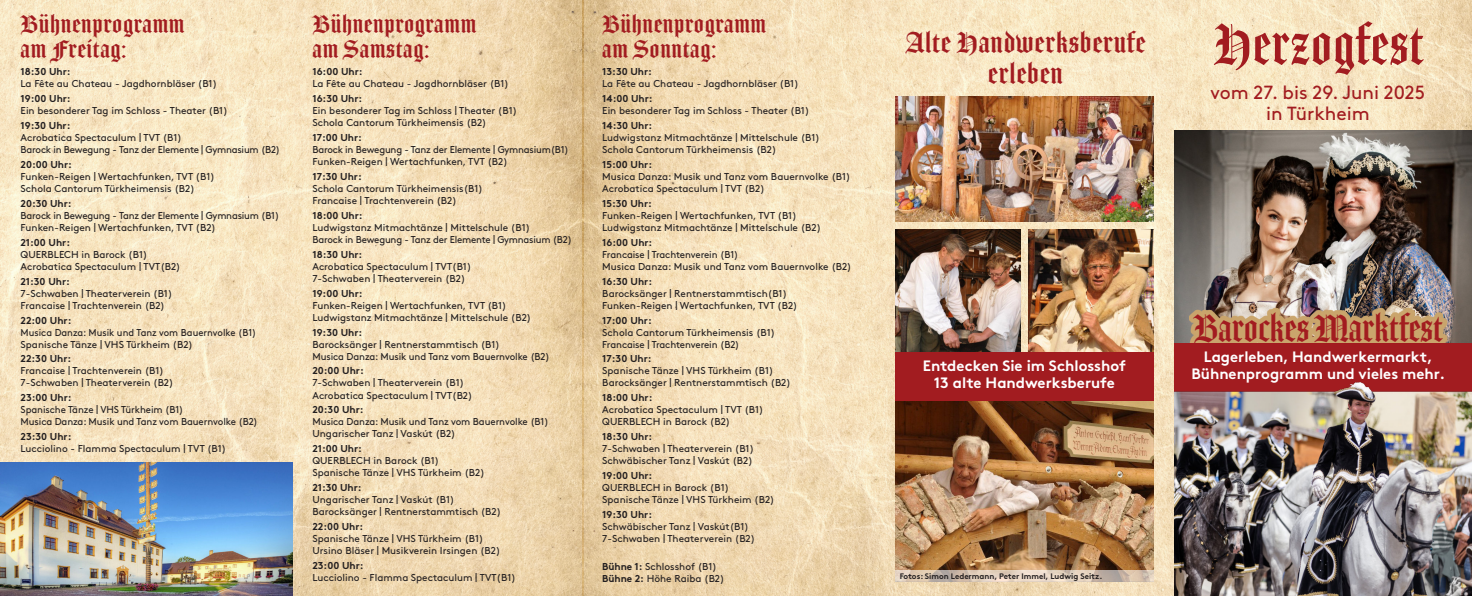
<style>
.page{position:relative;width:1472px;height:596px;background:#fff}
.page>*{position:absolute;margin:0;border:0;box-sizing:border-box;transform-origin:0 0}
.t1{font:55px "Amador";letter-spacing:.02em;color:#a21c20}
.t2{font:37px "Amador";color:#a21c20}
.t3{font:28px/31px "Amador";letter-spacing:.02em;color:#a21c20;text-align:center;scale:1.1 1}
.t4{font:24px/25px "Amador";letter-spacing:.02em;color:#a21c20;scale:1.1 1}
.t5{font:19px/21px "Brown Pro";color:#a21c20;text-align:center}
.t6{font:700 15px/17px "Brown Pro";color:#fff;text-align:center}
.t7{font:10px/12px "Brown Pro";color:#231f20}
.t8{font:700 10px "Brown Pro";color:#231f20}
.t9{font:10px/12px "Brown Pro";letter-spacing:-.02em;color:#231f20}
.t10{font:10px/12px "Brown Pro";color:#231f20;scale:.95 1}
.t11{font:700 8px "Brown Pro";color:#231f20}
.s1{font-weight:700}
</style>
<div class="page">
<img style="left:0;top:0;width:1471px;height:595px">
<img style="left:1174px;top:130px;width:297px;height:213px">
<svg style="left:1188px;top:308px;width:258px;height:35px;background:#c1a171"></svg>
<div style="left:1174px;top:343px;width:297px;height:48px;background:#a21c20"></div>
<img style="left:1174px;top:382px;width:297px;height:213px">
<img style="left:895px;top:96px;width:258px;height:125px">
<img style="left:895px;top:230px;width:125px;height:121px">
<img style="left:895px;top:400px;width:258px;height:169px">
<img style="left:1028px;top:229px;width:125px;height:122px">
<div style="left:895px;top:351px;width:258px;height:49px;background:#a21c20"></div>
<svg style="left:895px;top:569px;width:258px;height:12px;background:#d4c0ad"></svg>
<img style="left:0;top:462px;width:292px;height:133px">
<h3 class="t4" style="left:21px;top:13px;width:151px">Bühnenprogramm am Freitag:</h3>
<p class="t8" style="left:21px;top:66px;width:51px">18:30 Uhr:</p>
<p class="t7" style="left:21px;top:79px;width:198px">La Fête au Chateau - Jagdhornbläser (B1)</p>
<p class="t8" style="left:21px;top:93px;width:52px">19:00 Uhr:</p>
<p class="t7" style="left:21px;top:106px;width:209px">Ein besonderer Tag im Schloss - Theater (B1)</p>
<p class="t8" style="left:21px;top:120px;width:51px">19:30 Uhr:</p>
<p class="t9" style="left:21px;top:133px;width:261px">Acrobatica Spectaculum | TVT (B1)<br>Barock in Bewegung - Tanz der Elemente | Gymnasium (B2)</p>
<p class="t8" style="left:21px;top:159px;width:53px">20:00 Uhr:</p>
<p class="t7" style="left:21px;top:172px;width:196px">Funken-Reigen | Wertachfunken, TVT (B1)<br>Schola Cantorum Türkheimensis (B2)</p>
<p class="t8" style="left:21px;top:197px;width:53px">20:30 Uhr:</p>
<p class="t9" style="left:21px;top:210px;width:260px">Barock in Bewegung - Tanz der Elemente | Gymnasium (B1)<br>Funken-Reigen | Wertachfunken, TVT (B2)</p>
<p class="t8" style="left:21px;top:236px;width:51px">21:00 Uhr:</p>
<p class="t7" style="left:21px;top:249px;width:162px">QUERBLECH in Barock (B1)<br>Acrobatica Spectaculum | TVT(B2)</p>
<p class="t8" style="left:21px;top:275px;width:51px">21:30 Uhr:</p>
<p class="t7" style="left:21px;top:288px;width:153px">7-Schwaben | Theaterverein (B1)<br>Francaise | Trachtenverein (B2)</p>
<p class="t8" style="left:21px;top:314px;width:52px">22:00 Uhr:</p>
<p class="t10" style="left:21px;top:327px;width:250px">Musica Danza: Musik und Tanz vom Bauernvolke (B1)<br>Spanische Tänze | VHS Türkheim (B2)</p>
<p class="t8" style="left:21px;top:353px;width:52px">22:30 Uhr:</p>
<p class="t7" style="left:21px;top:366px;width:154px">Francaise | Trachtenverein (B1)<br>7-Schwaben | Theaterverein (B2)</p>
<p class="t8" style="left:21px;top:392px;width:53px">23:00 Uhr:</p>
<p class="t7" style="left:21px;top:405px;width:239px">Spanische Tänze | VHS Türkheim (B1)<br>Musica Danza: Musik und Tanz vom Bauernvolke (B2)</p>
<p class="t8" style="left:21px;top:430px;width:52px">23:30 Uhr:</p>
<p class="t7" style="left:21px;top:443px;width:207px">Lucciolino - Flamma Spectaculum | TVT (B1)</p>
<h3 class="t4" style="left:312px;top:13px;width:151px">Bühnenprogramm am Samstag:</h3>
<p class="t8" style="left:312px;top:66px;width:52px">16:00 Uhr:</p>
<p class="t7" style="left:312px;top:79px;width:198px">La Fête au Chateau - Jagdhornbläser (B1)</p>
<p class="t8" style="left:312px;top:93px;width:51px">16:30 Uhr:</p>
<p class="t7" style="left:312px;top:106px;width:206px">Ein besonderer Tag im Schloss | Theater (B1)<br>Schola Cantorum Türkheimensis (B2)</p>
<p class="t8" style="left:312px;top:132px;width:51px">17:00 Uhr:</p>
<p class="t9" style="left:312px;top:145px;width:258px">Barock in Bewegung - Tanz der Elemente | Gymnasium(B1)<br>Funken-Reigen | Wertachfunken, TVT (B2)</p>
<p class="t8" style="left:312px;top:171px;width:51px">17:30 Uhr:</p>
<p class="t7" style="left:312px;top:184px;width:172px">Schola Cantorum Türkheimensis(B1)<br>Francaise | Trachtenverein (B2)</p>
<p class="t8" style="left:312px;top:209px;width:52px">18:00 Uhr:</p>
<p class="t7" style="left:312px;top:222px;width:261px">Ludwigstanz Mitmachtänze | Mittelschule (B1)<br>Barock in Bewegung - Tanz der Elemente | Gymnasium (B2)</p>
<p class="t8" style="left:312px;top:248px;width:51px">18:30 Uhr:</p>
<p class="t7" style="left:312px;top:261px;width:160px">Acrobatica Spectaculum | TVT(B1)<br>7-Schwaben | Theaterverein (B2)</p>
<p class="t8" style="left:312px;top:287px;width:52px">19:00 Uhr:</p>
<p class="t7" style="left:312px;top:300px;width:220px">Funken-Reigen | Wertachfunken, TVT (B1)<br>Ludwigstanz Mitmachtänze | Mittelschule (B2)</p>
<p class="t8" style="left:312px;top:326px;width:51px">19:30 Uhr:</p>
<p class="t7" style="left:312px;top:339px;width:239px">Barocksänger | Rentnerstammtisch (B1)<br>Musica Danza: Musik und Tanz vom Bauernvolke (B2)</p>
<p class="t8" style="left:312px;top:365px;width:53px">20:00 Uhr:</p>
<p class="t7" style="left:312px;top:378px;width:162px">7-Schwaben | Theaterverein (B1)<br>Acrobatica Spectaculum | TVT(B2)</p>
<p class="t8" style="left:312px;top:404px;width:53px">20:30 Uhr:</p>
<p class="t7" style="left:312px;top:417px;width:238px">Musica Danza: Musik und Tanz vom Bauernvolke (B1)<br>Ungarischer Tanz | Vaskút (B2)</p>
<p class="t8" style="left:312px;top:442px;width:51px">21:00 Uhr:</p>
<p class="t7" style="left:312px;top:455px;width:174px">QUERBLECH in Barock (B1)<br>Spanische Tänze | VHS Türkheim (B2)</p>
<p class="t8" style="left:312px;top:481px;width:51px">21:30 Uhr:</p>
<p class="t7" style="left:312px;top:494px;width:190px">Ungarischer Tanz | Vaskút (B1)<br>Barocksänger | Rentnerstammtisch (B2)</p>
<p class="t8" style="left:312px;top:520px;width:52px">22:00 Uhr:</p>
<p class="t7" style="left:312px;top:533px;width:189px">Spanische Tänze | VHS Türkheim (B1)<br>Ursino Bläser | Musikverein Irsingen (B2)</p>
<p class="t8" style="left:312px;top:559px;width:53px">23:00 Uhr:</p>
<p class="t7" style="left:312px;top:572px;width:205px">Lucciolino - Flamma Spectaculum | TVT(B1)</p>
<h3 class="t4" style="left:602px;top:13px;width:151px">Bühnenprogramm am Sonntag:</h3>
<p class="t8" style="left:602px;top:66px;width:51px">13:30 Uhr:</p>
<p class="t7" style="left:602px;top:79px;width:198px">La Fête au Chateau - Jagdhornbläser (B1)</p>
<p class="t8" style="left:602px;top:93px;width:52px">14:00 Uhr:</p>
<p class="t7" style="left:602px;top:106px;width:209px">Ein besonderer Tag im Schloss - Theater (B1)</p>
<p class="t8" style="left:602px;top:120px;width:52px">14:30 Uhr:</p>
<p class="t7" style="left:602px;top:133px;width:219px">Ludwigstanz Mitmachtänze | Mittelschule (B1)<br>Schola Cantorum Türkheimensis (B2)</p>
<p class="t8" style="left:602px;top:159px;width:51px">15:00 Uhr:</p>
<p class="t7" style="left:602px;top:172px;width:250px">Musica Danza: Musik und Tanz vom Bauernvolke (B1)<br>Acrobatica Spectaculum | TVT (B2)</p>
<p class="t8" style="left:602px;top:197px;width:51px">15:30 Uhr:</p>
<p class="t7" style="left:602px;top:210px;width:220px">Funken-Reigen | Wertachfunken, TVT (B1)<br>Ludwigstanz Mitmachtänze | Mittelschule (B2)</p>
<p class="t8" style="left:602px;top:236px;width:52px">16:00 Uhr:</p>
<p class="t7" style="left:602px;top:249px;width:251px">Francaise | Trachtenverein (B1)<br>Musica Danza: Musik und Tanz vom Bauernvolke (B2)</p>
<p class="t8" style="left:602px;top:275px;width:51px">16:30 Uhr:</p>
<p class="t7" style="left:602px;top:288px;width:197px">Barocksänger | Rentnerstammtisch(B1)<br>Funken-Reigen | Wertachfunken, TVT (B2)</p>
<p class="t8" style="left:602px;top:314px;width:51px">17:00 Uhr:</p>
<p class="t7" style="left:602px;top:327px;width:175px">Schola Cantorum Türkheimensis (B1)<br>Francaise | Trachtenverein (B2)</p>
<p class="t8" style="left:602px;top:353px;width:51px">17:30 Uhr:</p>
<p class="t7" style="left:602px;top:366px;width:190px">Spanische Tänze | VHS Türkheim (B1)<br>Barocksänger | Rentnerstammtisch (B2)</p>
<p class="t8" style="left:602px;top:392px;width:52px">18:00 Uhr:</p>
<p class="t7" style="left:602px;top:405px;width:163px">Acrobatica Spectaculum | TVT (B1)<br>QUERBLECH in Barock (B2)</p>
<p class="t8" style="left:602px;top:430px;width:51px">18:30 Uhr:</p>
<p class="t7" style="left:602px;top:443px;width:153px">7-Schwaben | Theaterverein (B1)<br>Schwäbischer Tanz | Vaskút (B2)</p>
<p class="t8" style="left:602px;top:469px;width:52px">19:00 Uhr:</p>
<p class="t7" style="left:602px;top:482px;width:174px">QUERBLECH in Barock (B1)<br>Spanische Tänze | VHS Türkheim (B2)</p>
<p class="t8" style="left:602px;top:508px;width:51px">19:30 Uhr:</p>
<p class="t7" style="left:602px;top:521px;width:154px">Schwäbischer Tanz | Vaskút(B1)<br>7-Schwaben | Theaterverein (B2)</p>
<p class="t7" style="left:602px;top:560px;width:124px"><span class="s1">Bühne 1:</span> Schlosshof (B1)<br><span class="s1">Bühne 2:</span> Höhe Raiba (B2)</p>
<h3 class="t3" style="left:905px;top:29px;width:220px">Alte Handwerksberufe erleben</h3>
<h1 class="t1" style="left:1211px;top:21px;width:213px">Herzogfest</h1>
<h3 class="t5" style="left:1210px;top:84px;width:216px">vom 27. bis 29. Juni 2025 in Türkheim</h3>
<h3 class="t6" style="left:922px;top:357px;width:205px">Entdecken Sie im Schlosshof<br>13 alte Handwerksberufe</h3>
<h2 class="t2" style="left:1193px;top:312px;width:251px">Barockes Marktfest</h2>
<h3 class="t6" style="left:1191px;top:349px;width:255px">Lagerleben, Handwerkermarkt,<br>Bühnenprogramm und vieles mehr.</h3>
<p class="t11" style="left:899px;top:571px;width:204px">Fotos: Simon Ledermann, Peter Immel, Ludwig Seitz.</p>
</div>
